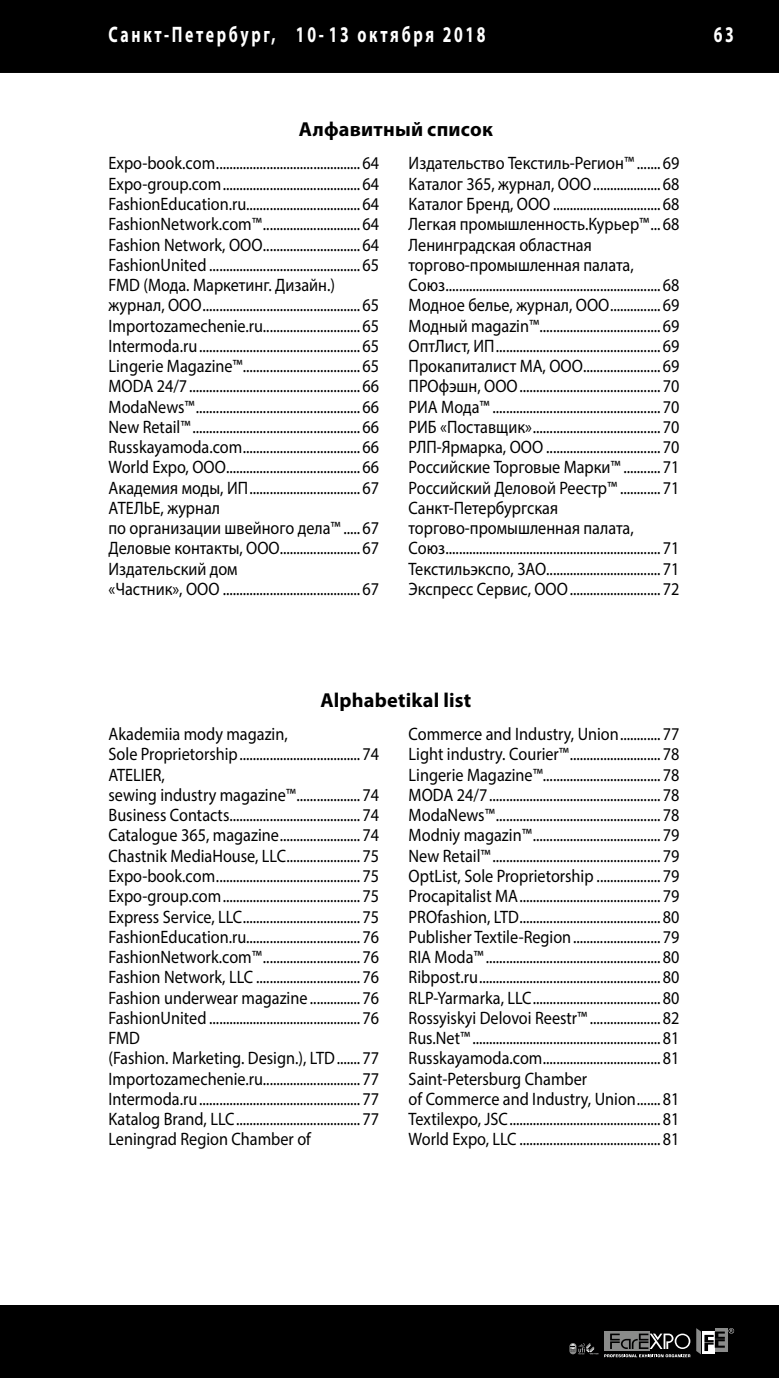
<style>
.page{position:relative;width:779px;height:1378px;background:#fff}
.page>*{position:absolute;margin:0;border:0;box-sizing:border-box;transform-origin:0 0}
.t1{font:700 22.5px "Myriad Pro";letter-spacing:.17em;color:#fff;scale:.7 1}
.t2{font:700 20.25px "Myriad Pro";letter-spacing:.01em;color:#000}
.t3{font:18px/20.2px "Myriad Pro";color:#000;scale:.9 1}
</style>
<div class="page">
<div style="left:0;top:1305px;width:778px;height:73px;background:#000"></div>
<div style="left:0;top:0;width:778px;height:73px;background:#000"></div>
<svg style="left:570px;top:1343px;width:28px;height:11px"></svg>
<svg style="left:604px;top:1328px;width:129px;height:29px"></svg>
<p class="t1" style="left:108px;top:20px;width:540px">Санкт-Петербург, 10- 13 октября 2018</p>
<p class="t1" style="left:713px;top:20px;width:30px">63</p>
<p class="t2" style="left:299px;top:116px;width:195px">Алфавитный список</p>
<p class="t3" style="left:108px;top:153px;width:302px">Expo-book.com........................................... 64<br>Expo-group.com......................................... 64<br>FashionEducation.ru.................................. 64<br>FashionNetwork.com™............................. 64<br>Fashion Network, ООО............................. 64<br>FashionUnited ............................................. 65<br>FMD (Мода. Маркетинг. Дизайн.) журнал, ООО............................................... 65<br>Importozamechenie.ru............................. 65<br>Intermoda.ru................................................ 65<br>Lingerie Magazine™................................... 65<br>MODA 24/7................................................... 66<br>ModaNews™................................................. 66<br>New Retail™.................................................. 66<br>Russkayamoda.com................................... 66<br>World Expo, ООО........................................ 66<br>Академия моды, ИП................................. 67<br>АТЕЛЬЕ, журнал<br>по организации швейного дела™ ..... 67<br>Деловые контакты, ООО........................ 67<br>Издательский дом<br>«Частник», ООО ......................................... 67</p>
<p class="t3" style="left:408px;top:153px;width:302px">Издательство Текстиль-Регион™ ....... 69<br>Каталог 365, журнал, ООО.................... 68<br>Каталог Бренд, ООО ................................ 68<br>Легкая промышленность.Курьер™... 68<br>Ленинградская областная торгово-промышленная палата, Союз................................................................ 68<br>Модное белье, журнал, ООО............... 69<br>Модный magazin™.................................... 69<br>ОптЛист, ИП................................................. 69<br>Прокапиталист МА, ООО....................... 69<br>ПРОфэшн, ООО.......................................... 70<br>РИА Мода™ .................................................. 70<br>РИБ «Поставщик»...................................... 70<br>РЛП-Ярмарка, ООО .................................. 70<br>Российские Торговые Марки™ ........... 71<br>Российский Деловой Реестр™ ............ 71<br>Санкт-Петербургская торгово-промышленная палата, Союз................................................................ 71<br>Текстильэкспо, ЗАО.................................. 71<br>Экспресс Сервис, ООО........................... 72</p>
<p class="t2" style="left:320px;top:687px;width:152px">Alphabetikal list</p>
<p class="t3" style="left:108px;top:724px;width:302px">Akademiia mody magazin,<br>Sole Proprietorship.................................... 74<br>ATELIER,<br>sewing industry magazine™................... 74<br>Business Contacts....................................... 74<br>Catalogue 365, magazine........................ 74<br>Chastnik MediaHouse, LLC...................... 75<br>Expo-book.com........................................... 75<br>Expo-group.com......................................... 75<br>Express Service, LLC................................... 75<br>FashionEducation.ru.................................. 76<br>FashionNetwork.com™............................. 76<br>Fashion Network, LLC ............................... 76<br>Fashion underwear magazine ............... 76<br>FashionUnited ............................................. 76<br>FMD<br>(Fashion. Marketing. Design.), LTD....... 77<br>Importozamechenie.ru............................. 77<br>Intermoda.ru................................................ 77<br>Katalog Brand, LLC..................................... 77<br>Leningrad Region Chamber of</p>
<p class="t3" style="left:408px;top:724px;width:302px">Commerce and Industry, Union............ 77<br>Light industry. Сourier™........................... 78<br>Lingerie Magazine™................................... 78<br>MODA 24/7................................................... 78<br>ModaNews™................................................. 78<br>Modniy magazin™...................................... 79<br>New Retail™.................................................. 79<br>OptList, Sole Proprietorship ................... 79<br>Procapitalist MA.......................................... 79<br>PROfashion, LTD.......................................... 80<br>Publisher Textile-Region.......................... 79<br>RIA Moda™.................................................... 80<br>Ribpost.ru...................................................... 80<br>RLP-Yarmarka, LLC...................................... 80<br>Rossyiskyi Delovoi Reestr™ ..................... 82<br>Rus.Net™........................................................ 81<br>Russkayamoda.com................................... 81<br>Saint-Petersburg Chamber<br>of Commerce and Industry, Union....... 81<br>Textilexpo, JSC............................................. 81<br>World Expo, LLC .......................................... 81</p>
</div>
